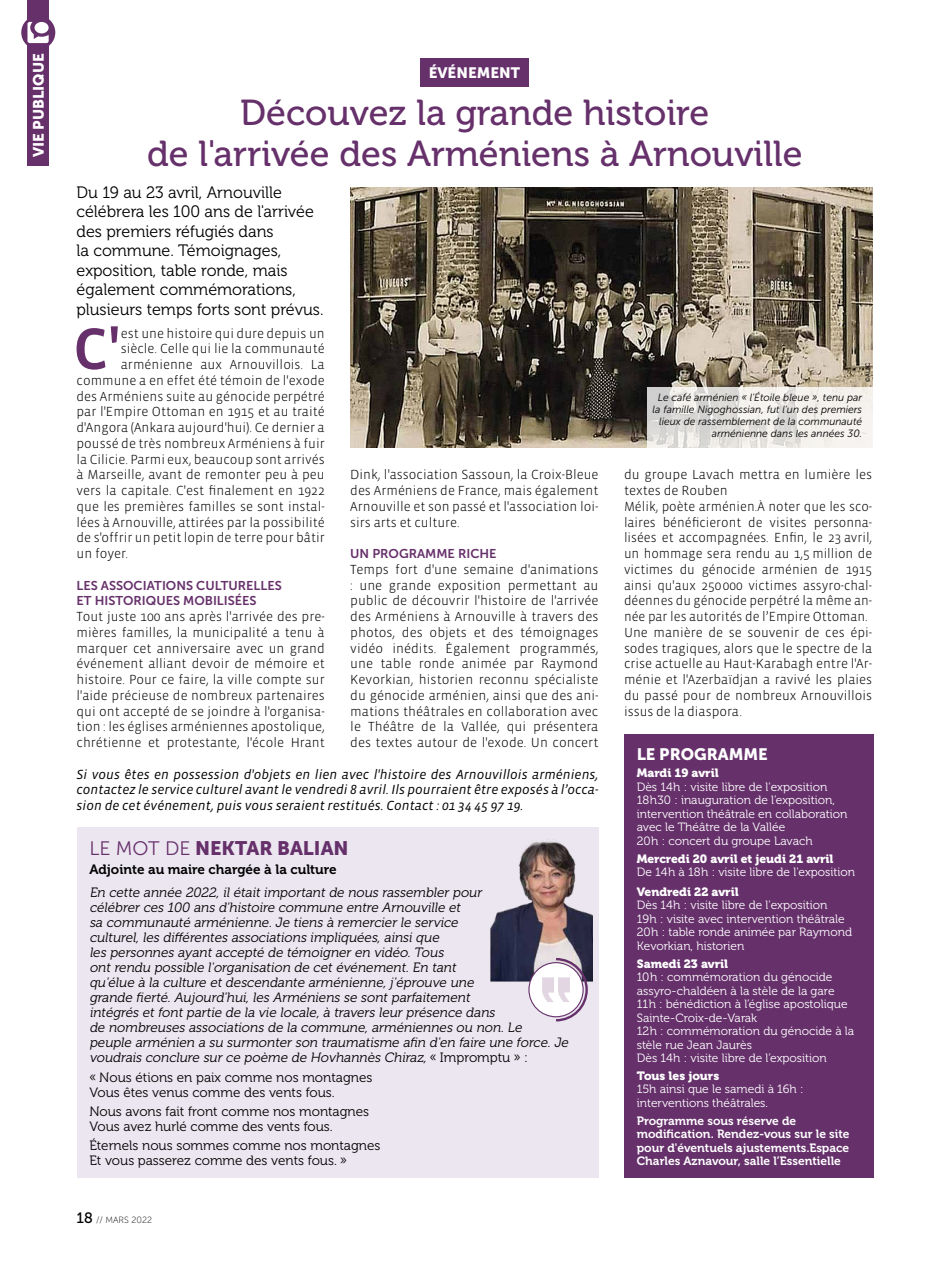
<style>
.page{position:relative;width:936px;height:1263px;background:#fff}
.page>*{position:absolute;margin:0;border:0;box-sizing:border-box;transform-origin:0 0}
.t1{font:59.85px "Vista Sans Med";color:#66306b}
.t2{font:36px/40.5px "Museo 500";color:#66306b;text-align:center}
.t3{font:19.5px "Museo Sans 900";color:#66306b}
.t4{font:16.5px/19.5px "Museo 300";color:#000}
.t5{font:16.5px "Museo Sans 900";color:#fff}
.t6{font:15px "Museo Sans 900";color:#fff}
.t7{font:300 13.5px/15.8px "Vista Sans";color:#000;text-align:justify}
.t8{font:italic 13.5px/15px "Museo 300";color:#000}
.t9{font:italic 13.5px/15.8px "Vista Sans";color:#000;text-align:justify}
.t10{font:13.5px/15px "Museo 300";color:#000}
.t11{font:13.5px "Museo 700";color:#000}
.t12{font:12.75px/15.8px "Museo Sans 700";color:#66306b}
.t13{font:12px/13.5px "Museo 300";color:#fff}
.t14{font:12px/13.5px "Museo 700";color:#fff}
.t15{font:12px "Museo 900";color:#fff}
.t16{font:italic 10.5px/12px "Museo Sans 300";color:#000;text-align:right}
.t17{font:9px "Museo Sans 100";color:#000}
.t18{font:6px "Museo Sans 500";color:#000}
.s1{font-family:"Museo Sans 300"}
.s2{font-style:normal}
.s3{font-family:"Museo 500";font-size:15px}
</style>
<div class="page">
<hr style="left:935px;top:848px;width:1px;height:415px;background:#a88db2">
<div style="left:27px;top:0;width:22px;height:166px;background:#66306b"></div>
<div style="left:21px;top:15px;width:34px;height:35px;background:#66306b;border-radius:50%"></div>
<svg style="left:27px;top:22px;width:22px;height:21px"></svg>
<div style="left:420px;top:58px;width:108px;height:28px;background:#66306b"></div>
<div style="left:624px;top:734px;width:249px;height:444px;background:#66306b"></div>
<div style="left:77px;top:827px;width:521px;height:351px;background:#ece6f0"></div>
<img style="left:490px;top:839px;width:103px;height:143px">
<div style="left:529px;top:963px;width:54px;height:54px;background:#fff;border-radius:50%"></div>
<svg style="left:542px;top:957px;width:47px;height:65px"></svg>
<img style="left:350px;top:188px;width:522px;height:259px">
<svg style="left:646px;top:387px;width:227px;height:61px;fill:#f0ede9"></svg>
<p class="t6" style="left:30px;top:157px;width:106px;rotate:-90deg">VIE PUBLIQUE</p>
<p class="t6" style="left:428px;top:64px;width:93px">ÉVÉNEMENT</p>
<h2 class="t2" style="left:147px;top:93px;width:657px">Découvez la grande histoire<br>de l'arrivée des Arméniens à Arnouville</h2>
<p class="t4" style="left:77px;top:183px;width:248px">Du 19 au 23 avril, Arnouville célébrera les 100 ans de l'arrivée des premiers réfugiés dans<br>la commune. Témoignages, exposition, table ronde, mais également commémorations, plusieurs temps forts sont prévus.</p>
<h1 class="t1" style="left:73px;top:318px;width:49px">C'</h1>
<p class="t7" style="left:121px;top:325px;width:205px">est une histoire qui dure depuis un</p>
<p class="t7" style="left:121px;top:341px;width:205px">siècle. Celle qui lie la communauté</p>
<p class="t7" style="left:121px;top:357px;width:205px">arménienne aux Arnouvillois. La</p>
<p class="t7" style="left:77px;top:373px;width:250px">commune a en effet été témoin de l'exode</p>
<p class="t7" style="left:77px;top:388px;width:250px">des Arméniens suite au génocide perpétré</p>
<p class="t7" style="left:77px;top:404px;width:250px">par l'Empire Ottoman en 1915 et au traité</p>
<p class="t7" style="left:77px;top:420px;width:250px">d'Angora (Ankara aujourd'hui). Ce dernier a</p>
<p class="t7" style="left:77px;top:436px;width:250px">poussé de très nombreux Arméniens à fuir</p>
<p class="t7" style="left:77px;top:451px;width:250px">la Cilicie. Parmi eux, beaucoup sont arrivés</p>
<p class="t7" style="left:77px;top:467px;width:250px">à Marseille, avant de remonter peu à peu</p>
<p class="t7" style="left:77px;top:483px;width:250px">vers la capitale. C'est finalement en 1922</p>
<p class="t7" style="left:77px;top:499px;width:250px">que les premières familles se sont instal-</p>
<p class="t7" style="left:77px;top:514px;width:250px">lées à Arnouville, attirées par la possibilité</p>
<p class="t7" style="left:77px;top:530px;width:250px">de s'offrir un petit lopin de terre pour bâtir</p>
<p class="t7" style="left:77px;top:546px;width:53px">un foyer.</p>
<p class="t12" style="left:77px;top:577px;width:207px">LES ASSOCIATIONS CULTURELLES<br>ET HISTORIQUES MOBILISÉES</p>
<p class="t7" style="left:77px;top:609px;width:250px">Tout juste 100 ans après l'arrivée des pre&shy;mières familles, la municipalité a tenu à marquer cet anniversaire avec un grand événement alliant devoir de mémoire et histoire. Pour ce faire, la ville compte sur l'aide précieuse de nombreux partenaires qui ont accepté de se joindre à l'organisa&shy;tion : les églises arméniennes apostolique, chrétienne et protestante, l'école Hrant</p>
<p class="t7" style="left:350px;top:467px;width:250px">Dink, l'association Sassoun, la Croix-Bleue des Arméniens de France, mais également Arnouville et son passé et l'association loi&shy;sirs arts et culture.</p>
<p class="t12" style="left:350px;top:546px;width:148px">UN PROGRAMME RICHE</p>
<p class="t7" style="left:350px;top:562px;width:250px">Temps fort d'une semaine d'animations : une grande exposition permettant au public de découvrir l'histoire de l'arrivée des Arméniens à Arnouville à travers des photos, des objets et des témoignages vidéo inédits. Également programmés, une table ronde animée par Raymond Kevorkian, historien reconnu spécialiste du génocide arménien, ainsi que des ani&shy;mations théâtrales en collaboration avec le Théâtre de la Vallée, qui présentera des textes autour de l'exode. Un concert</p>
<p class="t9" style="left:77px;top:766px;width:523px">Si vous êtes en possession d'objets en lien avec l'histoire des Arnouvillois arméniens, contactez le service culturel avant le vendredi 8 avril. Ils pourraient être exposés à l’occa&shy;sion de cet événement, puis vous seraient restitués. Contact : 01 34 45 97 19.</p>
<h3 class="t3" style="left:89px;top:837px;width:261px"><span class="s1">LE MOT DE</span> NEKTAR BALIAN</h3>
<p class="t11" style="left:89px;top:862px;width:249px">Adjointe au maire chargée à la culture</p>
<p class="t8" style="left:89px;top:885px;width:483px">En cette année 2022, il était important de nous rassembler pour<br>célébrer ces 100 ans d'histoire commune entre Arnouville et<br>sa communauté arménienne. Je tiens à remercier le service<br>culturel, les différentes associations impliquées, ainsi que<br>les personnes ayant accepté de témoigner en vidéo.Tous<br>ont rendu possible l'organisation de cet événement. En tant<br>qu'élue à la culture et descendante arménienne, j 'éprouve une<br>grande fierté. Auj ourd'hui, les Arméniens se sont parfaitement<br>intégrés et font partie de la vie locale, à travers leur présence dans<br>de nombreuses associations de la commune, arméniennes ou non. Le peuple arménien a su surmonter son traumatisme afin d'en faire une force. Je voudrais conclure sur ce poème de Hovhannès Chiraz, <span class="s2">« I m p r o m p t u » :</span></p>
<p class="t10" style="left:89px;top:1070px;width:284px">« Nous étions en paix comme nos montagnes<br>Vous êtes venus comme des vents fous.</p>
<p class="t10" style="left:89px;top:1104px;width:281px">Nous avons fait front comme nos montagnes<br>Vous avez hurlé comme des vents fous.</p>
<p class="t10" style="left:89px;top:1138px;width:292px">Éternels nous sommes comme nos montagnes<br>Et vous passerez comme des vents fous. »</p>
<p class="t17" style="left:77px;top:1215px;width:77px"><span class="s3">18</span> // MARS 2022</p>
<p class="t18" style="left:864px;top:382px;width:21px;rotate:-90deg">©ALAC</p>
<p class="t16" style="left:652px;top:392px;width:211px">Le café arménien « l'Étoile bleue », tenu par la famille Nigoghossian, fut l'un des premiers lieux de rassemblement de la communauté arménienne dans les années 30.</p>
<p class="t7" style="left:624px;top:467px;width:250px;text-align:left">du groupe Lavach mettra en lumière les textes de Rouben<br>Mélik, poète arménien.À noter que les sco&shy;laires bénéficieront de visites personna&shy;lisées et accompagnées. Enfin, le 23 avril, un hommage sera rendu au 1,5 million de victimes du génocide arménien de 1915 ainsi qu'aux 250000 victimes assyro-chal&shy;déennes du génocide perpétré la même an&shy;née par les autorités de l’Empire Ottoman.<br>Une manière de se souvenir de ces épi&shy;sodes tragiques, alors que le spectre de la crise actuelle au Haut-Karabagh entre l'Ar&shy;ménie et l'Azerbaïdjan a ravivé les plaies du passé pour de nombreux Arnouvillois issus de la diaspora.</p>
<p class="t5" style="left:636px;top:744px;width:133px">LE PROGRAMME</p>
<p class="t15" style="left:636px;top:766px;width:83px">Mardi 19 avril</p>
<p class="t13" style="left:636px;top:780px;width:212px">Dès 14h : visite libre de l'exposition 18h30 : inauguration de l’exposition, intervention théâtrale en collaboration avec le Théâtre de la Vallée<br>20h : concert du groupe Lavach</p>
<p class="t15" style="left:636px;top:851px;width:198px">Mercredi 20 avril et jeudi 21 avril</p>
<p class="t13" style="left:636px;top:865px;width:220px">De 14h à 18h : visite libre de l'exposition</p>
<p class="t15" style="left:636px;top:885px;width:103px">Vendredi 22 avril</p>
<p class="t13" style="left:636px;top:899px;width:217px">Dès 14h : visite libre de l'exposition<br>19h : visite avec intervention théâtrale 20h : table ronde animée par Raymond Kevorkian, historien</p>
<p class="t15" style="left:636px;top:957px;width:93px">Samedi 23 avril</p>
<p class="t13" style="left:636px;top:970px;width:219px">10h : commémoration du génocide assyro-chaldéen à la stèle de la gare<br>11h : bénédiction à l’église apostolique<br>Sainte-Croix-de-Varak<br>12h : commémoration du génocide à la stèle rue Jean Jaurès<br>Dès 14h : visite libre de l’exposition</p>
<p class="t15" style="left:636px;top:1069px;width:84px">Tous les jours</p>
<p class="t13" style="left:636px;top:1083px;width:168px">15h ainsi que le samedi à 16h : interventions théâtrales.</p>
<p class="t14" style="left:636px;top:1114px;width:214px">Programme sous réserve de modification. Rendez-vous sur le site pour d'éventuels ajustements.Espace Charles Aznavour, salle l’Essentielle</p>
</div>
